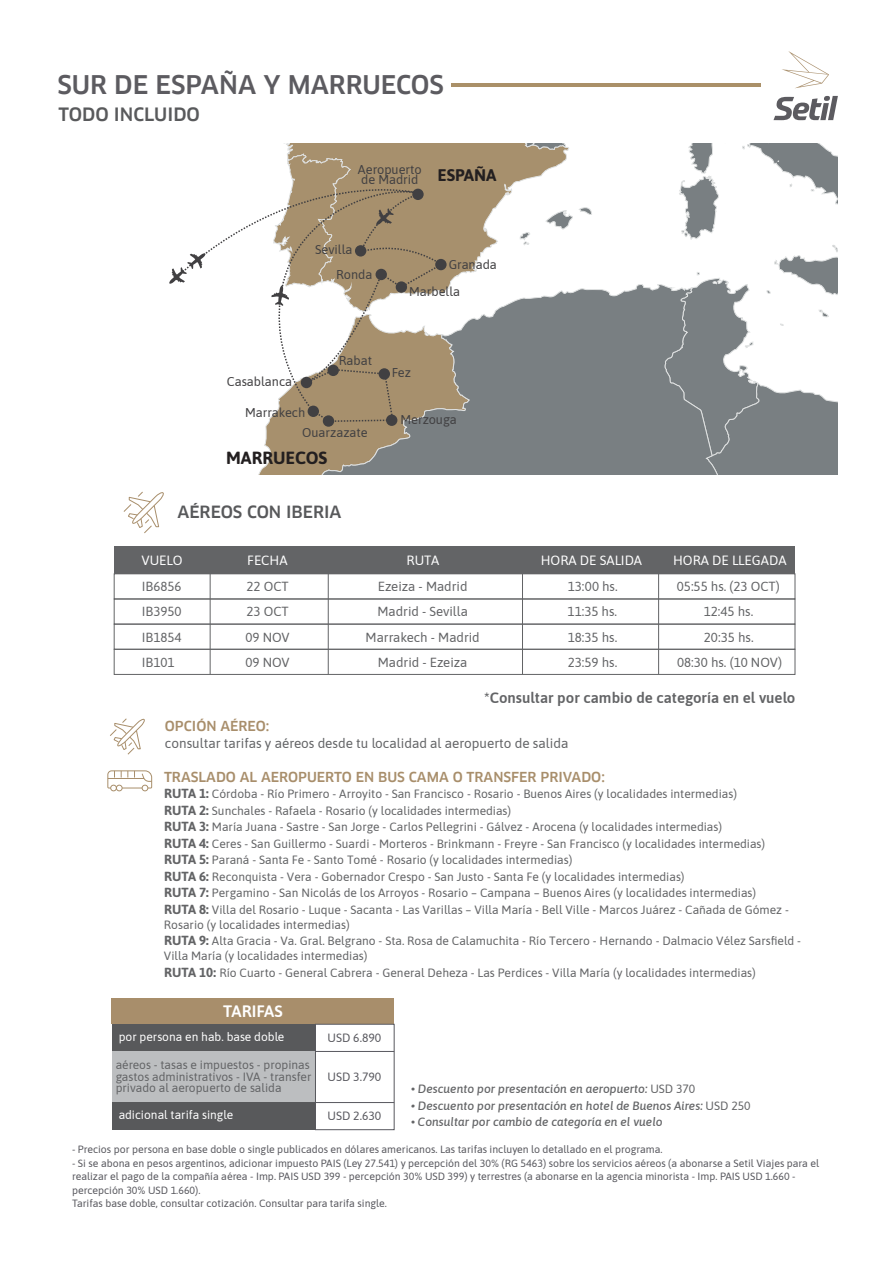
<style>
.page{position:relative;width:893px;height:1263px;background:#fff}
.page>*{position:absolute;margin:0;border:0;box-sizing:border-box;transform-origin:0 0}
.t1{font:500 25.2px "Clan";color:#5c5b60}
.t2{font:500 18px "Clan";color:#595a5c}
.t3{font:700 17.55px "Asap";color:#231f20}
.t4{font:700 16.8px "Asap";color:#231f20}
.t5{font:500 16.5px "Clan";color:#58595b}
.t6{font:600 16.5px "Asap";color:#fff}
.t7{font:600 15px "Asap";color:#636466}
.t8{font:13.5px "Asap";color:#636466}
.t9{font:500 13.5px "Clan";color:#a88e6b}
.t10{font:13.35px "Asap";color:#fff}
.t11{font:13.2px/25px "Asap";color:#636466}
.t12{font:12.75px/10.5px "Asap";color:#414042}
.t13{font:12px/16.5px "Asap";color:#636466}
.t14{font:italic 500 12px "Asap";color:#636466}
.t15{font:12px "Asap";color:#fff}
.t16{font:12px "Asap";color:#58585e}
.t17{font:10.5px/13.5px "Asap";color:#58585e}
.s1{font-weight:700;font-size:13.05px}
.s2{font-weight:400;font-style:normal}
</style>
<div class="page">
<svg style="left:107px;top:770px;width:45px;height:21px"></svg>
<hr style="left:451px;top:83px;width:310px;height:3px;background:#aa9068">
<svg style="left:782px;top:51px;width:47px;height:37px"></svg>
<svg style="left:773px;top:96px;width:65px;height:24px"></svg>
<div style="left:114px;top:546px;width:681px;height:28px;background:#636466"></div>
<div style="left:114px;top:573px;width:681px;height:26px;border:1px solid #636466"></div>
<div style="left:114px;top:599px;width:681px;height:25px;border:1px solid #636466"></div>
<div style="left:114px;top:624px;width:681px;height:26px;border:1px solid #636466"></div>
<div style="left:114px;top:649px;width:681px;height:26px;border:1px solid #636466"></div>
<hr style="left:210px;top:549px;width:1px;height:125px;background:#636466">
<hr style="left:328px;top:549px;width:1px;height:125px;background:#636466">
<hr style="left:522px;top:549px;width:1px;height:125px;background:#636466">
<hr style="left:658px;top:549px;width:1px;height:125px;background:#636466">
<svg style="left:110px;top:718px;width:35px;height:37px"></svg>
<svg style="left:123px;top:491px;width:41px;height:43px"></svg>
<div style="left:112px;top:998px;width:282px;height:26px;background:#a88e6b"></div>
<div style="left:112px;top:1024px;width:203px;height:27px;background:#58595b"></div>
<div style="left:112px;top:1051px;width:203px;height:51px;background:#bcbec0"></div>
<div style="left:112px;top:1102px;width:203px;height:27px;background:#58595b"></div>
<div style="left:315px;top:1024px;width:79px;height:106px;border:1px solid #58585e"></div>
<hr style="left:315px;top:1051px;width:79px;height:1px;background:#58585e">
<hr style="left:315px;top:1102px;width:79px;height:1px;background:#58585e">
<svg style="left:258px;top:423px;width:33px;height:52px"></svg>
<svg style="left:291px;top:423px;width:85px;height:52px;background:#a38f71"></svg>
<svg style="left:286px;top:144px;width:90px;height:20px"></svg>
<div style="left:323px;top:415px;width:11px;height:12px;background:#414042;border-radius:50%"></div>
<svg style="left:286px;top:154px;width:65px;height:10px"></svg>
<svg style="left:376px;top:144px;width:462px;height:331px"></svg>
<svg style="left:170px;top:164px;width:274px;height:259px"></svg>
<h1 class="t1" style="left:57px;top:71px;width:388px">SUR DE ESPAÑA Y MARRUECOS</h1>
<h2 class="t2" style="left:59px;top:104px;width:143px">TODO INCLUIDO</h2>
<p class="t12" style="left:358px;top:164px;width:65px">Aeropuerto de Madrid</p>
<h3 class="t4" style="left:438px;top:163px;width:60px">ESPAÑA</h3>
<p class="t12" style="left:315px;top:243px;width:39px">Sevilla</p>
<p class="t12" style="left:336px;top:268px;width:38px">Ronda</p>
<p class="t12" style="left:449px;top:259px;width:50px">Granada</p>
<p class="t12" style="left:409px;top:286px;width:53px">Marbella</p>
<p class="t12" style="left:227px;top:375px;width:67px">Casablanca</p>
<p class="t12" style="left:245px;top:406px;width:62px">Marrakech</p>
<p class="t12" style="left:339px;top:355px;width:35px">Rabat</p>
<p class="t12" style="left:302px;top:427px;width:67px">Ouarzazate</p>
<h3 class="t3" style="left:226px;top:446px;width:103px">MARRUECOS</h3>
<h3 class="t5" style="left:177px;top:502px;width:166px">AÉREOS CON IBERIA</h3>
<p class="t12" style="left:392px;top:366px;width:21px">Fez</p>
<p class="t12" style="left:400px;top:414px;width:58px">Merzouga</p>
<p class="t10" style="left:141px;top:551px;width:43px">VUELO</p>
<p class="t10" style="left:247px;top:551px;width:42px">FECHA</p>
<p class="t10" style="left:406px;top:551px;width:34px">RUTA</p>
<p class="t10" style="left:541px;top:551px;width:103px">HORA DE SALIDA</p>
<p class="t10" style="left:673px;top:551px;width:115px">HORA DE LLEGADA</p>
<p class="t11" style="left:568px;top:573px;width:51px">13:00 hs.</p>
<p class="t11" style="left:677px;top:573px;width:104px">05:55 hs. (23 OCT)</p>
<p class="t11" style="left:246px;top:573px;width:44px">22 OCT<br>23 OCT</p>
<p class="t11" style="left:377px;top:573px;width:92px">Ezeiza - Madrid<br>Madrid - Sevilla</p>
<p class="t11" style="left:142px;top:573px;width:41px">IB6856<br>IB3950</p>
<p class="t11" style="left:142px;top:624px;width:41px">IB1854</p>
<p class="t11" style="left:245px;top:624px;width:46px">09 NOV</p>
<p class="t11" style="left:366px;top:624px;width:116px">Marrakech - Madrid</p>
<p class="t11" style="left:568px;top:624px;width:51px">18:35 hs.</p>
<p class="t11" style="left:704px;top:624px;width:51px">20:35 hs.</p>
<p class="t11" style="left:568px;top:598px;width:51px">11:35 hs.</p>
<p class="t11" style="left:704px;top:598px;width:51px">12:45 hs.</p>
<p class="t11" style="left:142px;top:649px;width:34px">IB101</p>
<p class="t11" style="left:245px;top:649px;width:46px">09 NOV</p>
<p class="t11" style="left:378px;top:649px;width:91px">Madrid - Ezeiza</p>
<p class="t11" style="left:568px;top:649px;width:51px">23:59 hs.</p>
<p class="t11" style="left:677px;top:649px;width:106px">08:30 hs. (10 NOV)</p>
<p class="t7" style="left:484px;top:687px;width:313px">*Consultar por cambio de categoría en el vuelo</p>
<p class="t9" style="left:165px;top:719px;width:106px">OPCIÓN AÉREO:</p>
<p class="t8" style="left:165px;top:734px;width:405px">consultar tarifas y aéreos desde tu localidad al aeropuerto de salida</p>
<p class="t9" style="left:164px;top:769px;width:442px">TRASLADO AL AEROPUERTO EN BUS CAMA O TRANSFER PRIVADO:</p>
<p class="t13" style="left:164px;top:785px;width:626px"><span class="s1">RUTA 1:</span> Córdoba - Río Primero - Arroyito - San Francisco - Rosario - Buenos Aires (y localidades intermedias)<br><span class="s1">RUTA 2:</span> Sunchales - Rafaela - Rosario (y localidades intermedias)<br><span class="s1">RUTA 3:</span> María Juana - Sastre - San Jorge - Carlos Pellegrini - Gálvez - Arocena (y localidades intermedias)<br><span class="s1">RUTA 4:</span> Ceres - San Guillermo - Suardi - Morteros - Brinkmann - Freyre - San Francisco (y localidades intermedias)<br><span class="s1">RUTA 5:</span> Paraná - Santa Fe - Santo Tomé - Rosario (y localidades intermedias)<br><span class="s1">RUTA 6:</span> Reconquista - Vera - Gobernador Crespo - San Justo - Santa Fe (y localidades intermedias)<br><span class="s1">RUTA 7:</span> Pergamino - San Nicolás de los Arroyos - Rosario – Campana – Buenos Aires (y localidades intermedias)<br><span class="s1">RUTA 8:</span> Villa del Rosario - Luque - Sacanta - Las Varillas – Villa María - Bell Ville - Marcos Juárez - Cañada de Gómez -</p>
<p class="t13" style="left:164px;top:915px;width:639px">Rosario (y localidades intermedias)<br><span class="s1">RUTA 9:</span> Alta Gracia - Va. Gral. Belgrano - Sta. Rosa de Calamuchita - Río Tercero - Hernando - Dalmacio Vélez Sarsfield -</p>
<p class="t13" style="left:164px;top:947px;width:593px">Villa María (y localidades intermedias)<br><span class="s1">RUTA 10:</span> Río Cuarto - General Cabrera - General Deheza - Las Perdices - Villa María (y localidades intermedias)</p>
<h3 class="t6" style="left:223px;top:999px;width:61px">TARIFAS</h3>
<p class="t15" style="left:119px;top:1028px;width:167px">por persona en hab. base doble</p>
<p class="t13" style="left:116px;top:1058px;width:197px;line-height:11.6px">aéreos - tasas e impuestos - propinas gastos administrativos - IVA - transfer privado al aeropuerto de salida</p>
<p class="t16" style="left:328px;top:1030px;width:55px">USD 6.890</p>
<p class="t16" style="left:328px;top:1068px;width:55px">USD 3.790</p>
<p class="t15" style="left:119px;top:1106px;width:116px">adicional tarifa single</p>
<p class="t16" style="left:328px;top:1108px;width:55px">USD 2.630</p>
<p class="t14" style="left:411px;top:1081px;width:286px"><span class="s2">•</span> Descuento por presentación en aeropuerto: <span class="s2">USD 370</span></p>
<p class="t14" style="left:411px;top:1097px;width:341px">• Descuento por presentación en hotel de Buenos Aires: <span class="s2">USD 250</span></p>
<p class="t14" style="left:411px;top:1114px;width:253px"><span class="s2">•</span> Consultar por cambio de categoría en el vuelo</p>
<p class="t17" style="left:72px;top:1142px;width:592px">- Precios por persona en base doble o single publicados en dólares americanos. Las tarifas incluyen lo detallado en el programa.</p>
<p class="t17" style="left:72px;top:1156px;width:749px">- Si se abona en pesos argentinos, adicionar impuesto PAIS (Ley 27.541) y percepción del 30% (RG 5463) sobre los servicios aéreos (a abonarse a Setil Viajes para el realizar el pago de la compañía aérea - Imp. PAIS USD 399 - percepción 30% USD 399) y terrestres (a abonarse en la agencia minorista - Imp. PAIS USD 1.660 - percepción 30% USD 1.660).<br>Tarifas base doble, consultar cotización. Consultar para tarifa single.</p>
</div>
